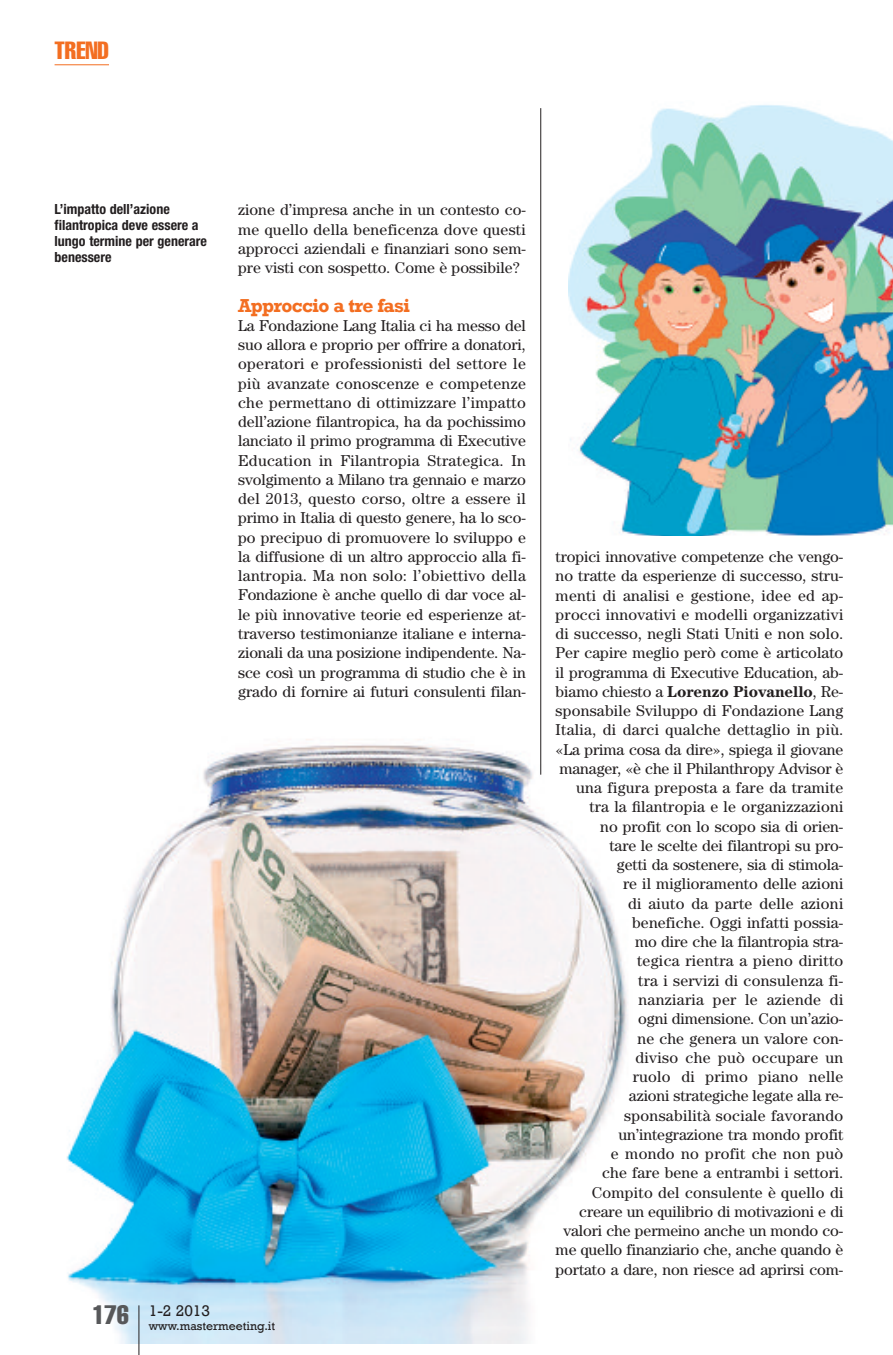
<style>
.page{position:relative;width:893px;height:1355px;background:#fff}
.page>*{position:absolute;margin:0;border:0;box-sizing:border-box;transform-origin:0 0}
.t1{font:extra-condensed 24.5px "Helvetica";color:#f36e21}
.t2{font:700 19.25px "Rockwell";letter-spacing:-.035em;color:#f36e21}
.t3{font:15.75px/19.2px "Century";letter-spacing:.005em;color:#231f20;text-align:justify}
.t4{font:15.75px "Rockwell";color:#231f20}
.t5{font:700 condensed 14px/15.8px "Helvetica Neue";color:#231f20}
.t6{font:12.25px "Rockwell";color:#231f20}
.s1{font-weight:700}
</style>
<div class="page">
<img style="left:66px;top:724px;width:562px;height:619px">
<hr style="left:540px;top:108px;width:1px;height:666px;background:#231f20">
<hr style="left:138px;top:1305px;width:1px;height:49px;background:#231f20">
<hr style="left:55px;top:64px;width:54px;height:1px;background:#f36e21">
<img style="left:568px;top:105px;width:325px;height:431px">
<h1 class="t1" style="left:55px;top:42px;width:56px">TREND</h1>
<p class="t5" style="left:55px;top:203px;width:154px">L’impatto dell’azione filantropica deve essere a lungo termine per generare benessere</p>
<p class="t3" style="left:238px;top:202px;width:289px">zione d’impresa anche in un contesto co&shy;me quello della beneficenza dove questi approcci aziendali e finanziari sono sem&shy;pre visti con sospetto. Come è possibile?</p>
<p class="t2" style="left:238px;top:293px;width:173px">Approccio a tre fasi</p>
<p class="t3" style="left:238px;top:317px;width:289px">La Fondazione Lang Italia ci ha messo del suo allora e proprio per offrire a donatori, operatori e professionisti del settore le più avanzate conoscenze e competenze che permettano di ottimizzare l’impatto dell’azione filantropica, ha da pochissimo lanciato il primo programma di Executive Education in Filantropia Strategica. In svolgimento a Milano tra gennaio e marzo del 2013, questo corso, oltre a essere il primo in Italia di questo genere, ha lo sco&shy;po precipuo di promuovere lo sviluppo e la diffusione di un altro approccio alla fi&shy;lantropia. Ma non solo: l’obiettivo della Fondazione è anche quello di dar voce al&shy;le più innovative teorie ed esperienze at&shy;traverso testimonianze italiane e interna&shy;zionali da una posizione indipendente. Na&shy;sce così un programma di studio che è in grado di fornire ai futuri consulenti filan-</p>
<p class="t6" style="left:92px;top:1318px;width:184px"><sup>176</sup> www.mastermeeting.it</p>
<p class="t4" style="left:149px;top:1300px;width:63px">1-2 2013</p>
<p class="t3" style="left:556px;top:548px;width:289px;text-align:right">tropici innovative competenze che vengo&shy;no tratte da esperienze di successo, stru&shy;menti di analisi e gestione, idee ed ap&shy;procci innovativi e modelli organizzativi di successo, negli Stati Uniti e non solo.<br>Per capire meglio però come è articolato il programma di Executive Education, ab&shy;biamo chiesto a <span class="s1">Lorenzo Piovanello</span>, Re&shy;sponsabile Sviluppo di Fondazione Lang Italia, di darci qualche dettaglio in più. «La prima cosa da dire», spiega il giovane manager, «è che il Philanthropy Advisor è una figura preposta a fare da tramite tra la filantropia e le organizzazioni<br>no profit con lo scopo sia di orien-<br>tare le scelte dei filantropi su pro-<br>getti da sostenere, sia di stimola-<br>re il miglioramento delle azioni<br>di aiuto da parte delle azioni benefiche. Oggi infatti possia-<br>mo dire che la filantropia stra-<br>tegica rientra a pieno diritto<br>tra i servizi di consulenza fi-<br>nanziaria per le aziende di<br>ogni dimensione. Con un’azio-<br>ne che genera un valore con-<br>diviso che può occupare un<br>ruolo di primo piano nelle<br>azioni strategiche legate alla re&shy;sponsabilità sociale favorando un’integrazione tra mondo profit<br>e mondo no profit che non può<br>che fare bene a entrambi i settori.<br>Compito del consulente è quello di creare un equilibrio di motivazioni e di valori che permeino anche un mondo co&shy;me quello finanziario che, anche quando è portato a dare, non riesce ad aprirsi com-</p>
</div>
